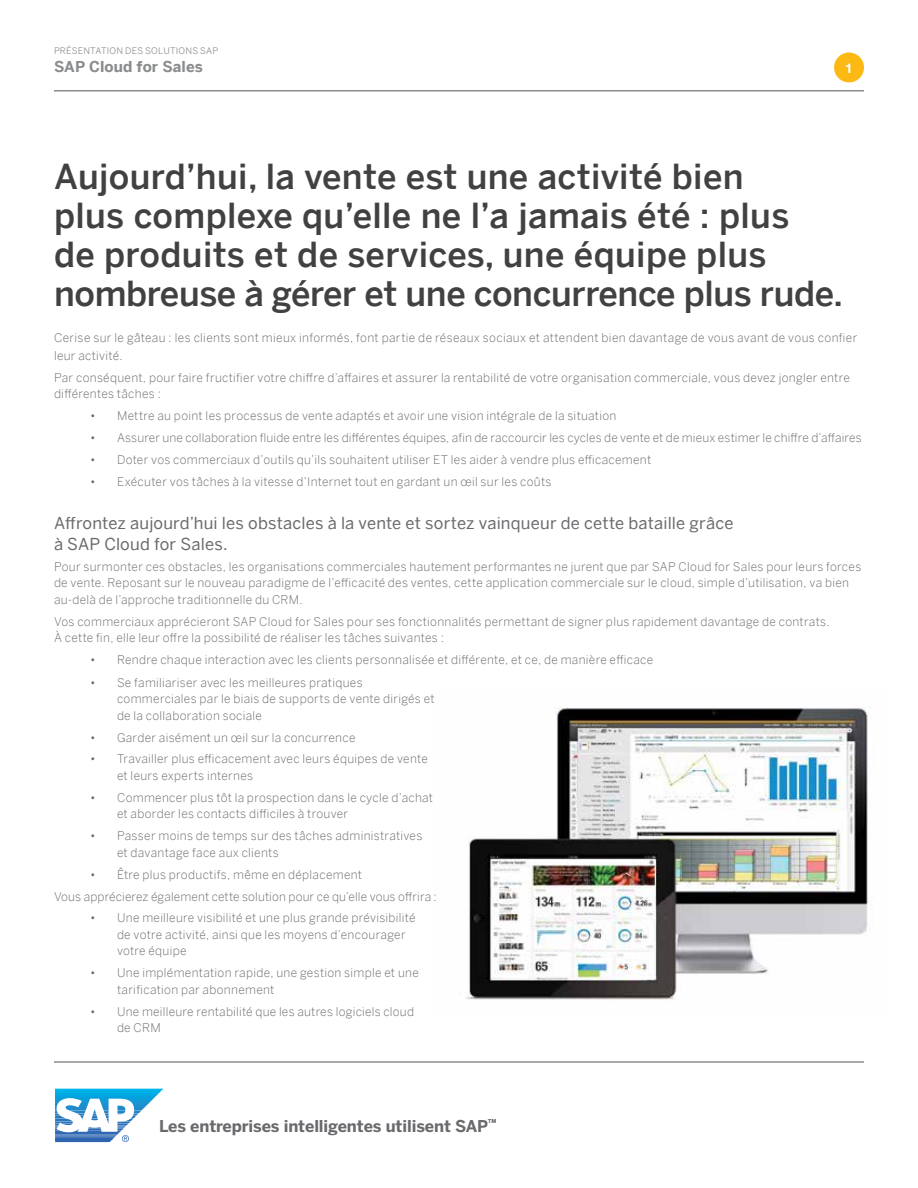
<style>
.page{position:relative;width:918px;height:1188px;background:#fff}
.page>*{position:absolute;margin:0;border:0;box-sizing:border-box;transform-origin:0 0}
.t1{font:500 34.5px/39px "Benton Sans";letter-spacing:.01em;color:#414042}
.t2{font:16.5px/21px "Benton Sans";letter-spacing:.01em;color:#696a6d}
.t3{font:700 16.2px "Benton Sans";letter-spacing:-.005em;color:#696a6d}
.t4{font:700 15px "Benton Sans";letter-spacing:.005em;color:#8a8c8e}
.t5{font:700 13.5px "Helvetica Neue";color:#fff}
.t6{font:300 12px/16.5px "Benton Sans";letter-spacing:.025em;color:#696a6d}
.t7{font:9px "Benton Sans";letter-spacing:.02em;color:#8a8c8e}
</style>
<div class="page">
<hr style="left:54px;top:1061px;width:810px;height:2px;background:#8a8c8e">
<hr style="left:54px;top:90px;width:810px;height:2px;background:#8a8c8e">
<div style="left:834px;top:53px;width:30px;height:29px;background:#fdb913;border-radius:50%"></div>
<svg style="left:55px;top:1089px;width:108px;height:53px"></svg>
<img style="left:466px;top:707px;width:402px;height:293px">
<p class="t7" style="left:54px;top:43px;width:166px">PRÉSENTATION DES SOLUTIONS SAP</p>
<p class="t4" style="left:54px;top:53px;width:150px">SAP Cloud for Sales</p>
<p class="t5" style="left:845px;top:60px;width:9px">1</p>
<h1 class="t1" style="left:54px;top:153px;width:790px">Aujourd’hui, la vente est une activité bien<br>plus complexe qu’elle ne l’a jamais été : plus<br>de produits et de services, une équipe plus nombreuse à gérer et une concurrence plus rude.</h1>
<p class="t6" style="left:54px;top:327px;width:805px;line-height:18px">Cerise sur le gâteau : les clients sont mieux informés, font partie de réseaux sociaux et attendent bien davantage de vous avant de vous confier leur activité.</p>
<p class="t6" style="left:54px;top:368px;width:797px">Par conséquent, pour faire fructifier votre chiffre d’affaires et assurer la rentabilité de votre organisation commerciale, vous devez jongler entre différentes tâches :</p>
<p class="t6" style="left:90px;top:406px;width:528px">• Mettre au point les processus de vente adaptés et avoir une vision intégrale de la situation</p>
<p class="t6" style="left:90px;top:428px;width:773px">• Assurer une collaboration fluide entre les différentes équipes, afin de raccourcir les cycles de vente et de mieux estimer le chiffre d’affaires</p>
<p class="t6" style="left:90px;top:450px;width:563px">• Doter vos commerciaux d’outils qu’ils souhaitent utiliser ET les aider à vendre plus efficacement</p>
<p class="t6" style="left:90px;top:472px;width:463px">• Exécuter vos tâches à la vitesse d’Internet tout en gardant un œil sur les coûts</p>
<h2 class="t2" style="left:54px;top:510px;width:681px">Affrontez aujourd’hui les obstacles à la vente et sortez vainqueur de cette bataille grâce à SAP Cloud for Sales.</h2>
<p class="t6" style="left:54px;top:557px;width:809px">Pour surmonter ces obstacles, les organisations commerciales hautement performantes ne jurent que par SAP Cloud for Sales pour leurs forces de vente. Reposant sur le nouveau paradigme de l’efficacité des ventes, cette application commerciale sur le cloud, simple d’utilisation, va bien au-delà de l’approche traditionnelle du CRM.</p>
<p class="t6" style="left:54px;top:612px;width:777px">Vos commerciaux apprécieront SAP Cloud for Sales pour ses fonctionnalités permettant de signer plus rapidement davantage de contrats.<br>À cette fin, elle leur offre la possibilité de réaliser les tâches suivantes :</p>
<p class="t6" style="left:90px;top:650px;width:565px">• Rendre chaque interaction avec les clients personnalisée et différente, et ce, de manière efficace</p>
<p class="t6" style="left:117px;top:672px;width:319px;text-indent:-27px">• Se familiariser avec les meilleures pratiques commerciales par le biais de supports de vente dirigés et de la collaboration sociale</p>
<p class="t6" style="left:90px;top:727px;width:267px">• Garder aisément un œil sur la concurrence</p>
<p class="t6" style="left:117px;top:749px;width:312px;text-indent:-27px">• Travailler plus efficacement avec leurs équipes de vente et leurs experts internes</p>
<p class="t6" style="left:117px;top:788px;width:318px;text-indent:-27px">• Commencer plus tôt la prospection dans le cycle d’achat et aborder les contacts difficiles à trouver</p>
<p class="t6" style="left:117px;top:826px;width:307px;text-indent:-27px">• Passer moins de temps sur des tâches administratives et davantage face aux clients</p>
<p class="t6" style="left:54px;top:862px;width:384px;line-height:21.9px;text-indent:36px">• Être plus productifs, même en déplacement<br>Vous apprécierez également cette solution pour ce qu’elle vous offrira :</p>
<p class="t6" style="left:117px;top:908px;width:300px;text-indent:-27px">• Une meilleure visibilité et une plus grande prévisibilité de votre activité, ainsi que les moyens d’encourager votre équipe</p>
<p class="t6" style="left:117px;top:963px;width:303px;text-indent:-27px">• Une implémentation rapide, une gestion simple et une tarification par abonnement</p>
<p class="t6" style="left:117px;top:1002px;width:299px;text-indent:-27px">• Une meilleure rentabilité que les autres logiciels cloud de CRM</p>
<h3 class="t3" style="left:159px;top:1116px;width:339px">Les entreprises intelligentes utilisent SAP<sup>™</sup></h3>
</div>
